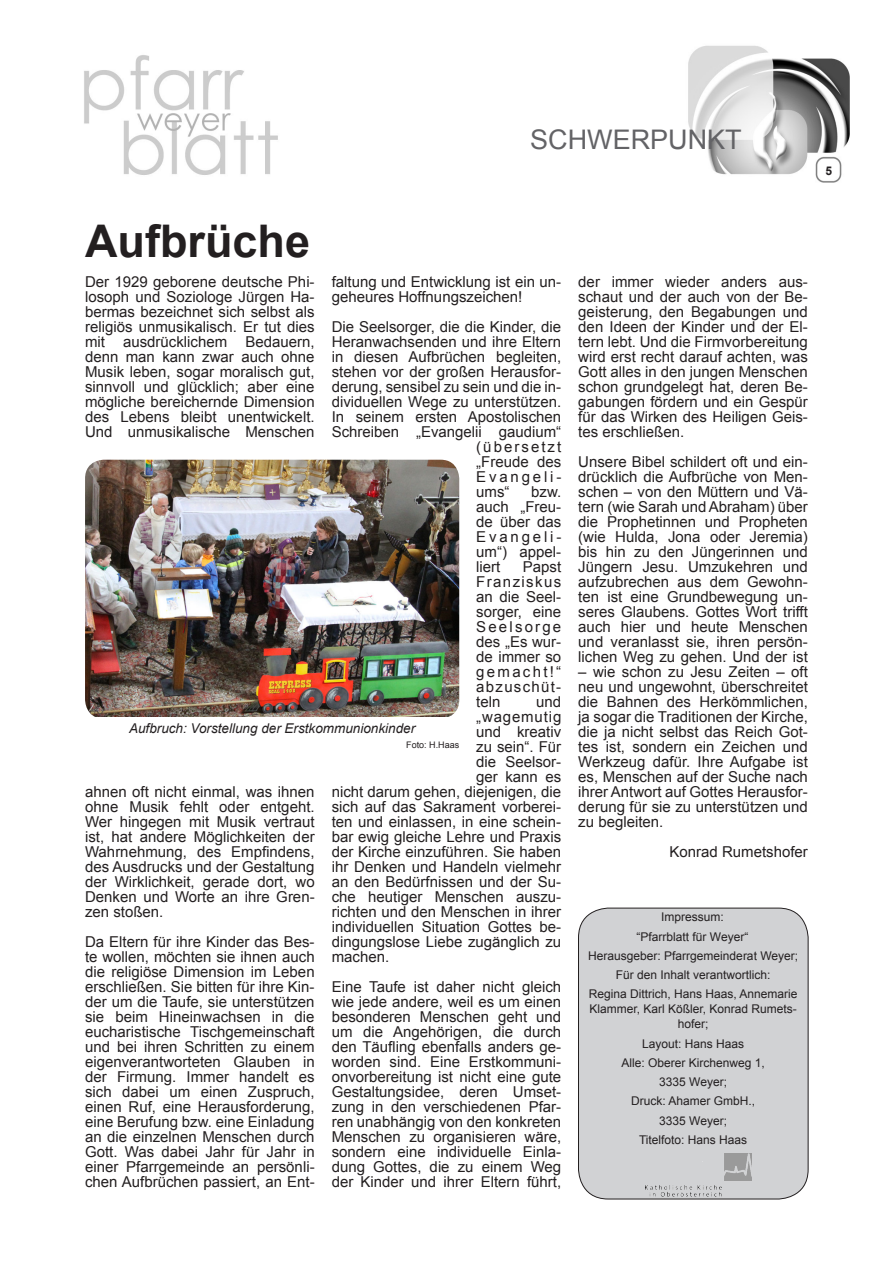
<style>
.page{position:relative;width:893px;height:1263px;background:#fff}
.page>*{position:absolute;margin:0;border:0;box-sizing:border-box;transform-origin:0 0}
.t1{font:700 45px "Arial";color:#231f20}
.t2{font:27px "Arial";color:#636366}
.t3{font:15px/15px "Arial";color:#231f20;text-align:justify}
.t4{font:15px "Arial";letter-spacing:.135em;color:#231f20}
.t5{font:15px "Arial";letter-spacing:.055em;color:#231f20}
.t6{font:15px "Arial";letter-spacing:.19em;color:#231f20}
.t7{font:italic 13.5px "Arial";color:#231f20}
.t8{font:12px/19.2px "Arial";color:#231f20;text-align:center}
.t9{font:700 12px "Arial";color:#231f20}
.t10{font:9px "Arial";color:#231f20}
</style>
<div class="page">
<img style="left:84px;top:45px;width:766px;height:138px">
<img style="left:85px;top:460px;width:374px;height:257px">
<div style="left:578px;top:908px;width:230px;height:291px;background:#d1d2d4;border-radius:30px"></div>
<div style="left:578px;top:908px;width:230px;height:291px;border:1px solid #231f20;border-radius:30px"></div>
<img style="left:645px;top:1154px;width:107px;height:43px">
<h2 class="t2" style="left:530px;top:121px;width:21px">schwerpunkt</h2>
<p class="t9" style="left:825px;top:163px;width:8px">5</p>
<h1 class="t1" style="left:85px;top:211px;width:226px">Aufbrüche</h1>
<p class="t3" style="left:85px;top:275px;width:231px">Der 1929 geborene deutsche Phi&shy;losoph und Soziologe Jürgen Ha&shy;bermas bezeichnet sich selbst als religiös unmusikalisch. Er tut dies mit ausdrücklichem Bedauern, denn man kann zwar auch ohne Musik leben, sogar moralisch gut, sinnvoll und glücklich; aber eine mögliche bereichernde Dimension des Lebens bleibt unentwickelt.<br>Und unmusikalische Menschen</p>
<p class="t3" style="left:332px;top:275px;width:231px">faltung und Entwicklung ist ein un&shy;geheures Hoffnungszeichen!</p>
<p class="t3" style="left:332px;top:320px;width:231px">Die Seelsorger, die die Kinder, die</p>
<p class="t3" style="left:332px;top:335px;width:231px">Heranwachsenden und ihre Eltern</p>
<p class="t3" style="left:332px;top:350px;width:231px">in diesen Aufbrüchen begleiten,</p>
<p class="t3" style="left:332px;top:365px;width:231px">stehen vor der großen Herausfor-</p>
<p class="t3" style="left:332px;top:380px;width:231px">derung, sensibel zu sein und die in-</p>
<p class="t3" style="left:332px;top:395px;width:231px">dividuellen Wege zu unterstützen.</p>
<p class="t3" style="left:332px;top:410px;width:231px">In seinem ersten Apostolischen</p>
<p class="t3" style="left:332px;top:425px;width:231px">Schreiben „Evangelii gaudium“</p>
<p class="t4" style="left:476px;top:437px;width:87px">(übersetzt</p>
<p class="t3" style="left:476px;top:455px;width:87px">„Freude des</p>
<p class="t6" style="left:476px;top:467px;width:87px">Evangeli-</p>
<p class="t3" style="left:476px;top:485px;width:35px">ums“</p>
<p class="t3" style="left:476px;top:485px;width:87px;text-indent:55px">bzw. auch „Freu&shy;de über das Evangeli&shy;um“) appel&shy;liert</p>
<p class="t3" style="left:476px;top:560px;width:87px;text-indent:47px">Papst Franziskus an die Seel&shy;sorger, eine Seelsorge des „Es wur&shy;de immer so gemacht!“ abzuschüt&shy;teln</p>
<p class="t3" style="left:536px;top:695px;width:27px">und</p>
<p class="t5" style="left:476px;top:707px;width:87px">„wagemutig</p>
<p class="t3" style="left:476px;top:725px;width:87px">und kreativ</p>
<p class="t3" style="left:476px;top:740px;width:87px">zu sein“. Für</p>
<p class="t3" style="left:476px;top:755px;width:87px">die Seelsor-</p>
<p class="t3" style="left:476px;top:770px;width:87px">ger kann es</p>
<p class="t3" style="left:332px;top:785px;width:231px">nicht darum gehen, diejenigen, die</p>
<p class="t3" style="left:332px;top:800px;width:231px">sich auf das Sakrament vorberei-</p>
<p class="t3" style="left:332px;top:815px;width:231px">ten und einlassen, in eine schein-</p>
<p class="t3" style="left:332px;top:830px;width:231px">bar ewig gleiche Lehre und Praxis</p>
<p class="t3" style="left:332px;top:845px;width:231px">der Kirche einzuführen. Sie haben</p>
<p class="t3" style="left:332px;top:860px;width:231px">ihr Denken und Handeln vielmehr</p>
<p class="t3" style="left:332px;top:875px;width:231px">an den Bedürfnissen und der Su-</p>
<p class="t3" style="left:332px;top:890px;width:231px">che heutiger Menschen auszu-</p>
<p class="t3" style="left:332px;top:905px;width:231px">richten und den Menschen in ihrer</p>
<p class="t3" style="left:332px;top:920px;width:231px">individuellen Situation Gottes be-</p>
<p class="t3" style="left:332px;top:935px;width:231px">dingungslose Liebe zugänglich zu</p>
<p class="t3" style="left:332px;top:950px;width:59px">machen.</p>
<p class="t3" style="left:332px;top:980px;width:231px">Eine Taufe ist daher nicht gleich wie jede andere, weil es um einen besonderen Menschen geht und um die Angehörigen, die durch den Täufling ebenfalls anders ge&shy;worden sind. Eine Erstkommuni&shy;onvorbereitung ist nicht eine gute Gestaltungsidee, deren Umset&shy;zung in den verschiedenen Pfar&shy;ren unabhängig von den konkreten Menschen zu organisieren wäre, sondern eine individuelle Einla&shy;dung Gottes, die zu einem Weg der Kinder und ihrer Eltern führt,</p>
<p class="t7" style="left:129px;top:719px;width:288px">Aufbruch: Vorstellung der Erstkommunionkinder</p>
<p class="t10" style="left:406px;top:739px;width:55px">Foto: H.Haas</p>
<p class="t3" style="left:85px;top:785px;width:231px">ahnen oft nicht einmal, was ihnen ohne Musik fehlt oder entgeht.<br>Wer hingegen mit Musik vertraut ist, hat andere Möglichkeiten der Wahrnehmung, des Empfindens, des Ausdrucks und der Gestaltung der Wirklichkeit, gerade dort, wo Denken und Worte an ihre Gren&shy;zen stoßen.</p>
<p class="t3" style="left:85px;top:935px;width:231px">Da Eltern für ihre Kinder das Bes&shy;te wollen, möchten sie ihnen auch die religiöse Dimension im Leben erschließen. Sie bitten für ihre Kin&shy;der um die Taufe, sie unterstützen sie beim Hineinwachsen in die eucharistische Tischgemeinschaft und bei ihren Schritten zu einem eigenverantworteten Glauben in der Firmung. Immer handelt es sich dabei um einen Zuspruch, einen Ruf, eine Herausforderung, eine Berufung bzw. eine Einladung an die einzelnen Menschen durch Gott. Was dabei Jahr für Jahr in einer Pfarrgemeinde an persönli&shy;chen Aufbrüchen passiert, an Ent-</p>
<p class="t3" style="left:578px;top:275px;width:231px">der immer wieder anders aus&shy;schaut und der auch von der Be&shy;geisterung, den Begabungen und den Ideen der Kinder und der El&shy;tern lebt. Und die Firmvorbereitung wird erst recht darauf achten, was Gott alles in den jungen Menschen schon grundgelegt hat, deren Be&shy;gabungen fördern und ein Gespür für das Wirken des Heiligen Geis&shy;tes erschließen.</p>
<p class="t3" style="left:578px;top:455px;width:231px">Unsere Bibel schildert oft und ein&shy;drücklich die Aufbrüche von Men&shy;schen – von den Müttern und Vä&shy;tern (wie Sarah und Abraham) über die Prophetinnen und Propheten (wie Hulda, Jona oder Jeremia) bis hin zu den Jüngerinnen und Jüngern Jesu. Umzukehren und aufzubrechen aus dem Gewohn&shy;ten ist eine Grundbewegung un&shy;seres Glaubens. Gottes Wort trifft auch hier und heute Menschen und veranlasst sie, ihren persön&shy;lichen Weg zu gehen. Und der ist</p>
<p class="t3" style="left:578px;top:665px;width:231px">– wie schon zu Jesu Zeiten – oft neu und ungewohnt, überschreitet die Bahnen des Herkömmlichen, ja sogar die Traditionen der Kirche, die ja nicht selbst das Reich Got&shy;tes ist, sondern ein Zeichen und Werkzeug dafür. Ihre Aufgabe ist es, Menschen auf der Suche nach ihrer Antwort auf Gottes Herausfor&shy;derung für sie zu unterstützen und zu begleiten.</p>
<p class="t3" style="left:669px;top:845px;width:140px">Konrad Rumetshofer</p>
<p class="t8" style="left:588px;top:907px;width:211px">Impressum:<br>“Pfarrblatt für Weyer“<br>Herausgeber: Pfarrgemeinderat Weyer;<br>Für den Inhalt verantwortlich:<br>Regina Dittrich, Hans Haas, Annemarie</p>
<p class="t8" style="left:589px;top:1002px;width:209px;line-height:15px">Klammer, Karl Kößler, Konrad Rumets&shy;hofer;</p>
<p class="t8" style="left:621px;top:1034px;width:145px">Layout: Hans Haas<br>Alle: Oberer Kirchenweg 1,<br>3335 Weyer;<br>Druck: Ahamer GmbH.,<br>3335 Weyer;<br>Titelfoto: Hans Haas</p>
</div>
